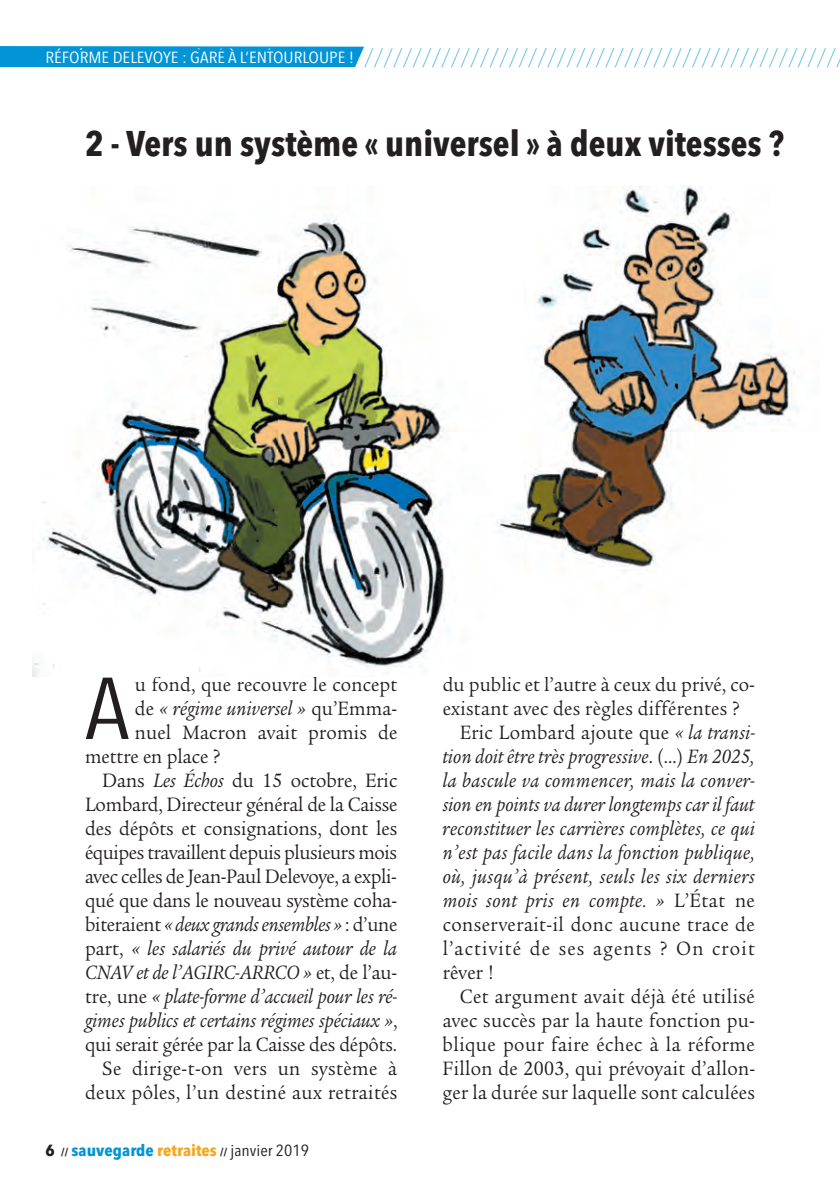
<style>
.page{position:relative;width:840px;height:1191px;background:#fff}
.page>*{position:absolute;margin:0;border:0;box-sizing:border-box;transform-origin:0 0}
.t1{font:86.6px "Avenir Next Condensed";color:#231f20;scale:1.1 1}
.t2{font:700 35.4px "Avenir Next Condensed";color:#231f20}
.t3{font:200 26px "Avenir Next";color:#0195d7}
.t4{font:21px "Legacy Serif";letter-spacing:.01em;color:#231f20;scale:.92 1}
.t5{font:italic 21px "Legacy Serif";letter-spacing:.01em;color:#231f20;scale:.92 1}
.t6{font:21px "Legacy Serif";letter-spacing:-.01em;color:#231f20;scale:.92 1}
.t7{font:21px "Legacy Serif";letter-spacing:-.02em;color:#231f20;scale:.92 1}
.t8{font:21px "Legacy Serif";letter-spacing:-.015em;color:#231f20;scale:.92 1}
.t9{font:italic 21px "Legacy Serif";letter-spacing:-.015em;color:#231f20;scale:.92 1}
.t10{font:italic 21px "Legacy Serif";letter-spacing:-.01em;color:#231f20;scale:.92 1}
.t11{font:21px "Legacy Serif";letter-spacing:.06em;color:#231f20;scale:.92 1}
.t12{font:16px "Avenir Next Condensed";color:#231f20;scale:1.1 1}
.t13{font:7.8px "Avenir Next Condensed";color:#fff;scale:1.96 1}
.s1{font-style:normal}
.s2{font-style:italic}
.s3{font-weight:700}
.s4{font-weight:700;font-size:11px}
.s5{font-weight:700;color:#0195d7}
.s6{font-weight:700;color:#f9a51b}
</style>
<div class="page">
<img style="left:32px;top:186px;width:766px;height:490px">
<div style="left:0;top:46px;width:364px;height:21px;background:#0195d7"></div>
<p class="t3" style="left:45px;top:36px;width:791px"><sup>RÉFORME</sup> <sup>DELEVOYE</sup> <sup>:</sup> <sup>GARE</sup> <sup>À</sup> <sup>L’ENTOURLOUPE</sup> <sup>!</sup> /////////////////////////////////////////////////</p>
<p class="t13" style="left:198px;top:45px;width:3px">`</p>
<h2 class="t2" style="left:85px;top:121px;width:700px">2 - Vers un système « universel » à deux vitesses ?</h2>
<h1 class="t1" style="left:85px;top:634px;width:42px">A</h1>
<p class="t4" style="left:135px;top:676px;width:286px">u fond, que recouvre le concept</p>
<p class="t5" style="left:135px;top:700px;width:286px"><span class="s1">de</span> « régime universel » <span class="s1">qu’Emma-</span></p>
<p class="t4" style="left:135px;top:724px;width:286px">nuel Macron avait promis de</p>
<p class="t4" style="left:85px;top:748px;width:148px">mettre en place ?</p>
<p class="t4" style="left:102px;top:772px;width:322px">Dans <span class="s2">Les Échos</span> du 15 octobre, Eric</p>
<p class="t6" style="left:85px;top:796px;width:340px">Lombard, Directeur général de la Caisse</p>
<p class="t4" style="left:85px;top:820px;width:340px">des dépôts et consignations, dont les</p>
<p class="t7" style="left:85px;top:844px;width:340px">équipes travaillent depuis plusieurs mois</p>
<p class="t8" style="left:85px;top:868px;width:340px">avec celles de Jean-Paul Delevoye, a expli-</p>
<p class="t6" style="left:85px;top:892px;width:340px">qué que dans le nouveau système coha-</p>
<p class="t9" style="left:85px;top:916px;width:340px"><span class="s1">biteraient</span> « deux grands ensembles » <span class="s1">: d’une</span></p>
<p class="t5" style="left:85px;top:940px;width:340px"><span class="s1">part,</span> « les salariés du privé autour de la</p>
<p class="t10" style="left:85px;top:964px;width:340px">CNAV et de l’AGIRC-ARRCO » <span class="s1">et, de l’au-</span></p>
<p class="t5" style="left:85px;top:988px;width:340px"><span class="s1">tre, une</span> « plate-forme d’accueil pour les ré-</p>
<p class="t5" style="left:85px;top:1012px;width:340px">gimes publics et certains régimes spéciaux »<span class="s1">,</span></p>
<p class="t6" style="left:85px;top:1036px;width:340px">qui serait gérée par la Caisse des dépôts.</p>
<p class="t4" style="left:102px;top:1060px;width:322px">Se dirige-t-on vers un système à</p>
<p class="t4" style="left:85px;top:1084px;width:341px">deux pôles, l’un destiné aux retraités</p>
<p class="t12" style="left:45px;top:1136px;width:241px"><span class="s3">6</span> <span class="s4">//</span> <span class="s5">sauvegarde</span> <span class="s6">retraites</span> <span class="s4">//</span> janvier 2019</p>
<p class="t4" style="left:442px;top:676px;width:341px">du public et l’autre à ceux du privé, co-</p>
<p class="t4" style="left:442px;top:700px;width:324px">existant avec des règles différentes ?</p>
<p class="t4" style="left:459px;top:724px;width:322px">Eric Lombard ajoute que <span class="s2">« la transi-</span></p>
<p class="t5" style="left:442px;top:748px;width:340px">tion doit être très progressive<span class="s1">. (…)</span> En 2025,</p>
<p class="t5" style="left:442px;top:772px;width:340px">la bascule va commencer, mais la conver-</p>
<p class="t5" style="left:442px;top:796px;width:340px">sion en points va durer longtemps car il faut</p>
<p class="t5" style="left:442px;top:820px;width:340px">reconstituer les carrières complètes, ce qui</p>
<p class="t5" style="left:442px;top:844px;width:341px">n’est pas facile dans la fonction publique,</p>
<p class="t5" style="left:442px;top:868px;width:340px">où, jusqu’à présent, seuls les six derniers</p>
<p class="t5" style="left:442px;top:892px;width:340px">mois sont pris en compte. » <span class="s1">L’État ne</span></p>
<p class="t4" style="left:442px;top:916px;width:340px">conserverait-il donc aucune trace de</p>
<p class="t11" style="left:442px;top:940px;width:340px">l’activité de ses agents ? On croit</p>
<p class="t4" style="left:442px;top:964px;width:58px">rêver !</p>
<p class="t4" style="left:459px;top:988px;width:322px">Cet argument avait déjà été utilisé</p>
<p class="t4" style="left:442px;top:1012px;width:341px">avec succès par la haute fonction pu-</p>
<p class="t4" style="left:442px;top:1036px;width:340px">blique pour faire échec à la réforme</p>
<p class="t4" style="left:442px;top:1060px;width:341px">Fillon de 2003, qui prévoyait d’allon-</p>
<p class="t4" style="left:442px;top:1084px;width:341px">ger la durée sur laquelle sont calculées</p>
</div>
